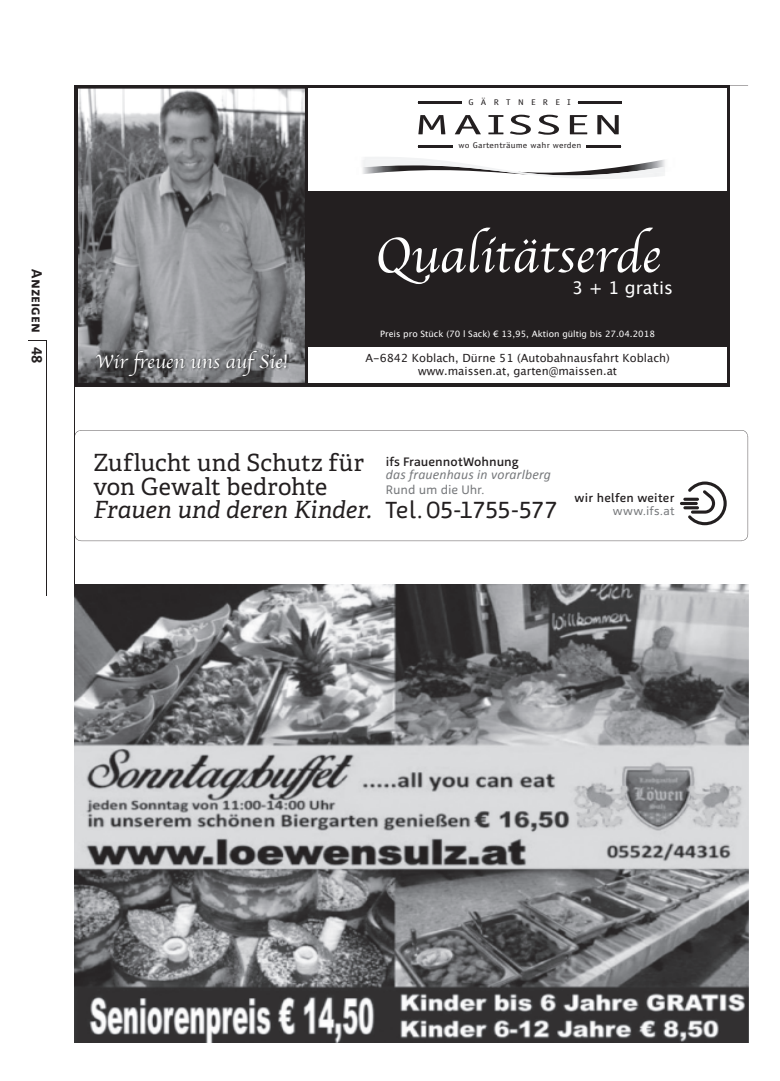
<style>
.page{position:relative;width:780px;height:1081px;background:#fff}
.page>*{position:absolute;margin:0;border:0;box-sizing:border-box;transform-origin:0 0}
.t1{font:51.25px "Apple Chancery";color:#fff}
.t2{font:23.75px/23.8px "Adelle";letter-spacing:.005em;color:#231f20}
.t3{font:italic 23.75px "Adelle";color:#231f20}
.t4{font:23.75px "Agile";letter-spacing:-.045em;color:#231f20}
.t5{font:20px "Apple Chancery";color:#fff}
.t6{font:17.5px "Lucida Grande";color:#fff}
.t7{font:15px "The Mix Bold Caps";color:#231f20}
.t8{font:italic 13.75px "Calibri";letter-spacing:.01em;color:#76787b}
.t9{font:500 12.5px "Agile";color:#231f20}
.t10{font:12.5px "Agile";letter-spacing:-.005em;color:#76787b}
.t11{font:500 12.12px "Agile";letter-spacing:.025em;color:#231f20}
.t12{font:11.88px "Agile";letter-spacing:.045em;color:#76787b}
.t13{font:11.25px "Lucida Grande";color:#231f20}
.t14{font:8.75px "Lucida Grande";color:#fff}
.t15{font:8.25px "Officina Sans LT";letter-spacing:.02em;color:#231f20;scale:1.17 1}
.t16{font:8.25px "Officina Sans LT";letter-spacing:.745em;color:#231f20;scale:1.19 1}
</style>
<div class="page">
<svg style="left:28px;top:340px;width:18px;height:1px"></svg>
<hr style="left:46px;top:340px;width:1px;height:255px;background:#231f20">
<hr style="left:74px;top:85px;width:674px;height:1px;background:#231f20">
<hr style="left:74px;top:85px;width:1px;height:957px;background:#231f20">
<div style="left:74px;top:85px;width:656px;height:301px;background:#231f20"></div>
<img style="left:78px;top:89px;width:227px;height:294px">
<div style="left:308px;top:347px;width:418px;height:36px;background:#fff"></div>
<img style="left:96px;top:351px;width:192px;height:26px">
<div style="left:308px;top:89px;width:418px;height:102px;background:#fff"></div>
<img style="left:361px;top:160px;width:306px;height:18px">
<hr style="left:417px;top:102px;width:44px;height:2px;background:#231f20">
<hr style="left:577px;top:102px;width:44px;height:2px;background:#231f20">
<hr style="left:417px;top:145px;width:35px;height:2px;background:#231f20">
<hr style="left:586px;top:145px;width:35px;height:2px;background:#231f20">
<svg style="left:418px;top:115px;width:27px;height:19px"></svg>
<svg style="left:455px;top:115px;width:26px;height:19px"></svg>
<svg style="left:488px;top:115px;width:15px;height:19px"></svg>
<svg style="left:510px;top:115px;width:21px;height:20px"></svg>
<svg style="left:538px;top:115px;width:21px;height:20px"></svg>
<svg style="left:570px;top:115px;width:17px;height:19px"></svg>
<svg style="left:597px;top:115px;width:21px;height:19px"></svg>
<img style="left:74px;top:585px;width:674px;height:457px">
<svg style="left:75px;top:430px;width:673px;height:111px"></svg>
<h3 class="t7" style="left:49px;top:269px;width:95px;rotate:90deg">Anzeigen 48</h3>
<p class="t16" style="left:468px;top:98px;width:88px">GÄRTNEREI</p>
<p class="t15" style="left:458px;top:141px;width:107px">wo Gartenträume wahr werden</p>
<h1 class="t1" style="left:375px;top:215px;width:287px">Qualitätserde</h1>
<h3 class="t6" style="left:572px;top:277px;width:102px">3 + 1 gratis</h3>
<h3 class="t5" style="left:95px;top:345px;width:194px">Wir freuen uns auf Sie!</h3>
<p class="t14" style="left:380px;top:329px;width:276px">Preis pro Stück (70 l Sack) € 13,95, Aktion gültig bis 27.04.2018</p>
<p class="t13" style="left:365px;top:352px;width:306px">A-6842 Koblach, Dürne 51 (Autobahnausfahrt Koblach)</p>
<p class="t13" style="left:418px;top:364px;width:200px">www.maissen.at, garten@maissen.at</p>
<h2 class="t2" style="left:93px;top:450px;width:272px">Zuflucht und Schutz für von Gewalt bedrohte</h2>
<h2 class="t3" style="left:93px;top:493px;width:280px">Frauen und deren Kinder.</h2>
<p class="t9" style="left:386px;top:454px;width:134px">ifs FrauennotWohnung</p>
<p class="t8" style="left:386px;top:465px;width:166px">das frauenhaus in vorarlberg</p>
<p class="t10" style="left:386px;top:482px;width:100px">Rund um die Uhr.</p>
<h2 class="t4" style="left:386px;top:495px;width:173px">Tel. 05-1755-577</h2>
<p class="t11" style="left:574px;top:490px;width:101px">wir helfen weiter</p>
<p class="t12" style="left:612px;top:503px;width:63px">www.ifs.at</p>
</div>
